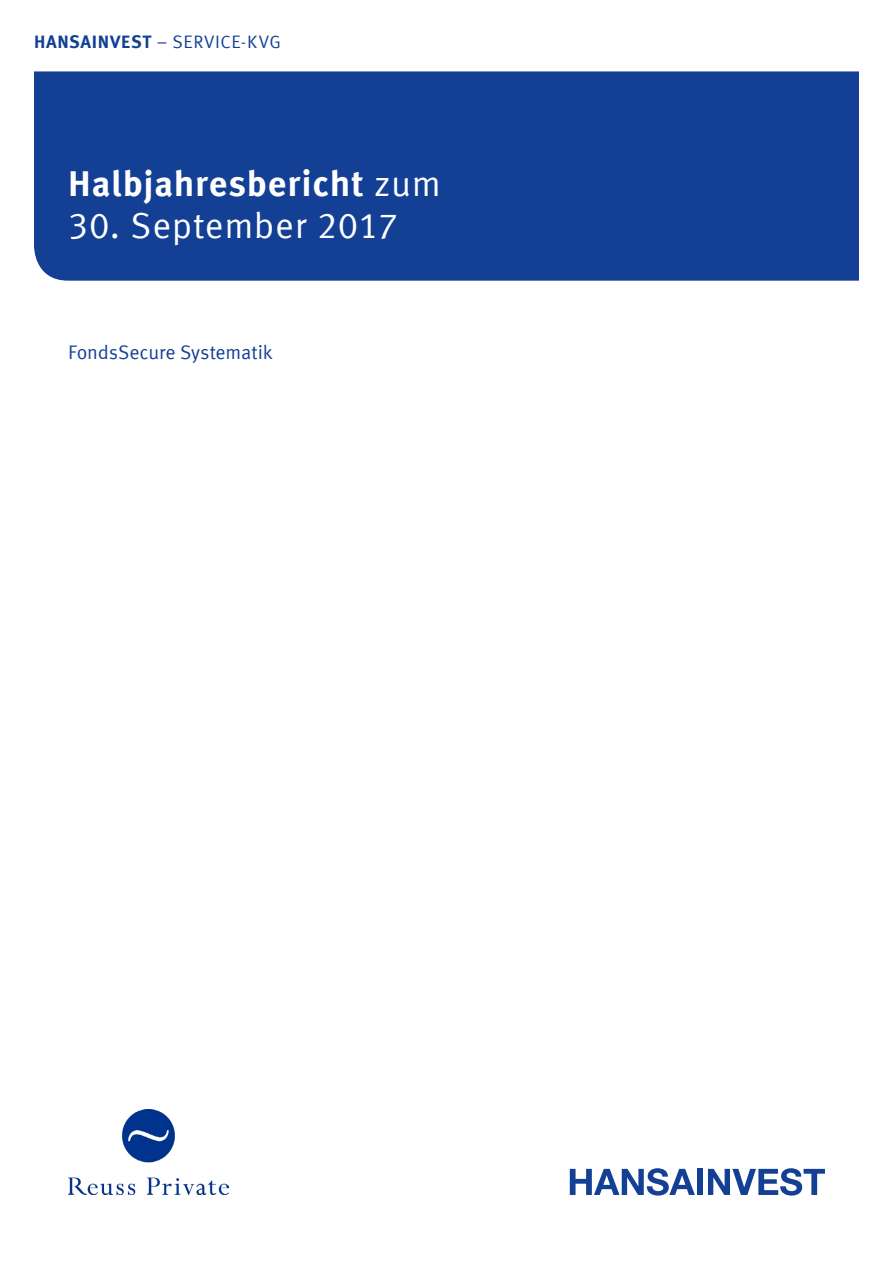
<style>
.page{position:relative;width:893px;height:1263px;background:#fff}
.page>*{position:absolute;margin:0;border:0;box-sizing:border-box;transform-origin:0 0}
.t1{font:700 36px "Meta Offc Pro";letter-spacing:.02em;color:#fff}
.t2{font:36px "Meta Offc Pro Norm";letter-spacing:.015em;color:#fff}
.t3{font:19.5px "Meta Offc Pro Norm";letter-spacing:-.005em;color:#134094}
.t4{font:18px "Meta Offc Pro Norm";letter-spacing:.03em;color:#134094}
.s1{font-family:"Meta Offc Pro";font-weight:700}
.s2{font-family:"Meta Offc Pro Norm";font-weight:400}
</style>
<div class="page">
<div style="left:34px;top:71px;width:825px;height:210px;background:#134094"></div>
<svg style="left:570px;top:1168px;width:125px;height:27px"></svg>
<div style="left:697px;top:1169px;width:6px;height:26px;background:#134094"></div>
<svg style="left:708px;top:1168px;width:117px;height:27px"></svg>
<img style="left:68px;top:1110px;width:161px;height:85px">
<p class="t4" style="left:34px;top:28px;width:248px"><span class="s1">HANSAINVEST</span> – SERVICE-KVG</p>
<h1 class="t1" style="left:68px;top:155px;width:374px">Halbjahresbericht <span class="s2">zum</span></h1>
<h1 class="t2" style="left:68px;top:198px;width:332px">30. September 2017</h1>
<p class="t3" style="left:68px;top:338px;width:206px">FondsSecure Systematik</p>
</div>
